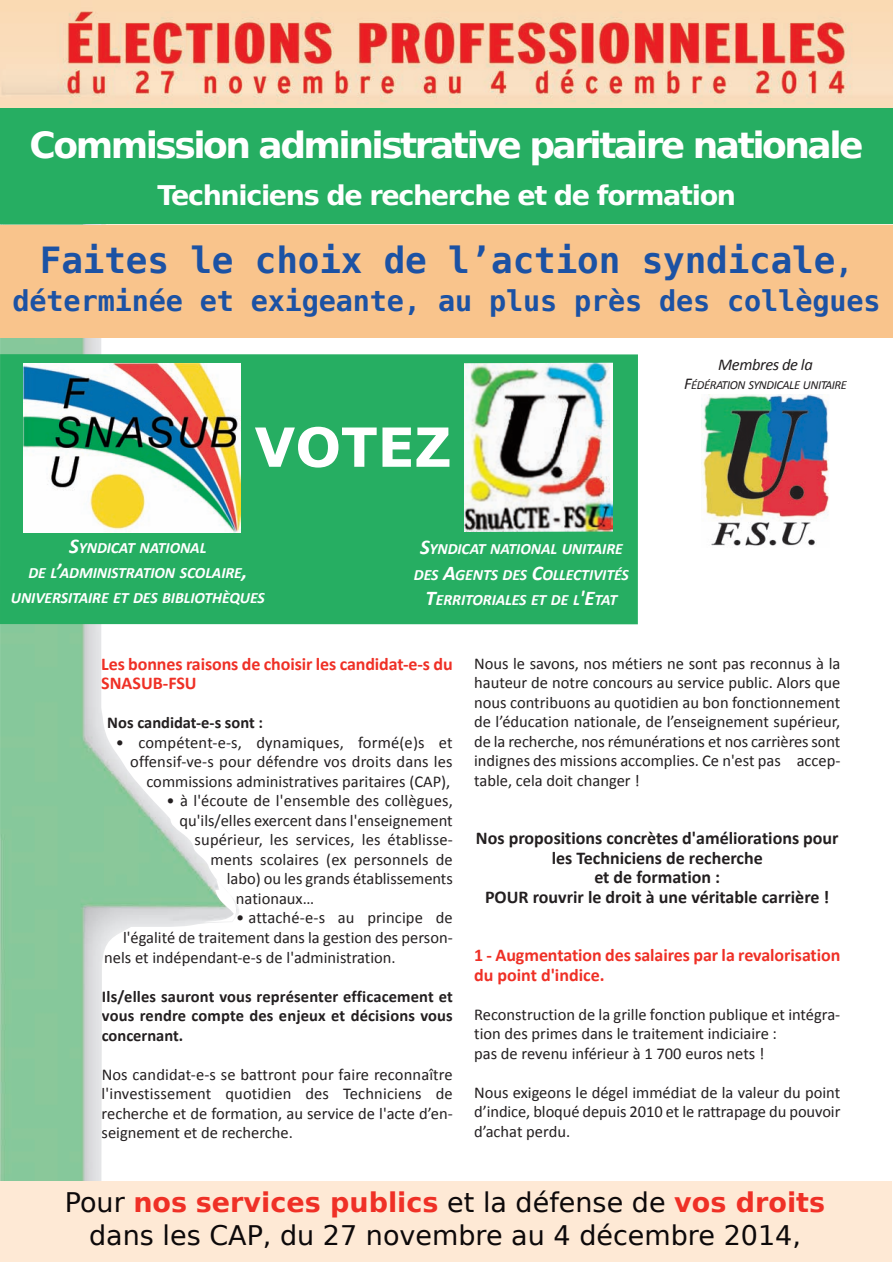
<style>
.page{position:relative;width:893px;height:1263px;background:#fff}
.page>*{position:absolute;margin:0;border:0;box-sizing:border-box;transform-origin:0 0}
.t1{font:700 54px "Verdana";letter-spacing:-.005em;color:#fff}
.t2{font:700 36px "DejaVu Sans";letter-spacing:-.07em;color:#fff}
.t3{font:700 36px "DejaVu Sans Mono";letter-spacing:-.005em;color:#1c52a4}
.t4{font:700 28.5px "DejaVu Sans Mono";letter-spacing:-.005em;color:#1c52a4}
.t5{font:27px/32.4px "DejaVu Sans";color:#0d090a;text-align:center}
.t6{font:700 27px "DejaVu Sans";letter-spacing:-.05em;color:#fff}
.t7{font:700 18px/19.5px "Calibri";color:#231f20;text-align:center}
.t8{font:700 18px/19.5px "Calibri";letter-spacing:-.005em;color:#ef3026}
.t9{font:16.5px/19.5px "Calibri";color:#231f20;text-align:justify}
.t10{font:700 16.5px/19.5px "Calibri";letter-spacing:.005em;color:#231f20;text-align:justify}
.t11{font:italic 16.5px "Calibri";letter-spacing:-.025em;color:#231f20}
.t12{font:italic 700 15.75px/25.2px "Calibri";letter-spacing:-.005em;color:#fff;text-align:center}
.t13{font:italic 12.3px "Calibri";letter-spacing:-.035em;color:#231f20}
.s1{font-size:30px}
.s2{font-size:21px}
.s3{font-size:16.5px}
.s4{font-weight:700;color:#ef3026}
</style>
<div class="page">
<img style="left:0;top:0;width:893px;height:225px">
<img style="left:0;top:224px;width:240px;height:957px">
<div style="left:0;top:1181px;width:891px;height:81px;background:#fee9d5"></div>
<div style="left:0;top:109px;width:893px;height:80px;background:#26ae62"></div>
<img style="left:703px;top:394px;width:126px;height:152px">
<div style="left:0;top:354px;width:638px;height:270px;background:#26ae62"></div>
<img style="left:23px;top:364px;width:218px;height:168px">
<img style="left:464px;top:363px;width:149px;height:169px">
<div style="left:0;top:225px;width:893px;height:113px;background:#f9c48c"></div>
<div style="left:0;top:173px;width:893px;height:51px;background:#26ae62"></div>
<h2 class="t2" style="left:30px;top:125px;width:835px">Commission administrative paritaire nationale</h2>
<h3 class="t6" style="left:158px;top:180px;width:580px">Techniciens de recherche et de formation</h3>
<h2 class="t3" style="left:40px;top:240px;width:815px">Faites le choix de l’action syndicale<span class="s1">,</span></h2>
<h3 class="t4" style="left:13px;top:284px;width:869px">déterminée et exigeante, au plus près des collègues</h3>
<h1 class="t1" style="left:254px;top:412px;width:199px">VOTEZ</h1>
<p class="t12" style="left:11px;top:536px;width:255px"><span class="s2">S</span>YNDICAT NATIONAL<br>DE L<span class="s2">’</span>ADMINISTRATION SCOLAIRE<span class="s2">,<br></span>UNIVERSITAIRE ET DES BIBLIOTHÈQUES</p>
<p class="t12" style="left:414px;top:538px;width:216px"><span class="s2">S</span>YNDICAT NATIONAL UNITAIRE<br>DES <span class="s2">A</span>GENTS DES <span class="s2">C</span>OLLECTIVITÉS<br><span class="s2">T</span>ERRITORIALES ET DE L<span class="s2">'E</span>TAT</p>
<p class="t11" style="left:718px;top:357px;width:96px">MEMBRES DE LA</p>
<p class="t13" style="left:684px;top:380px;width:164px"><span class="s3">F</span>ÉDÉRATION SYNDICALE UNITAIRE</p>
<p class="t8" style="left:101px;top:656px;width:353px">Les bonnes raisons de choisir les candidat-e-s du<br>SNASUB-FSU</p>
<p class="t10" style="left:107px;top:714px;width:157px">Nos candidat-e-s sont :</p>
<p class="t9" style="left:116px;top:734px;width:338px;text-align:right">• compétent-e-s, dynamiques, formé(e)s et offensif-ve-s pour défendre vos droits dans les commissions administratives paritaires (CAP),</p>
<p class="t9" style="left:166px;top:792px;width:288px">• à l'écoute de l'ensemble des collègues,</p>
<p class="t9" style="left:180px;top:812px;width:275px">qu'ils/elles exercent dans l'enseignement</p>
<p class="t9" style="left:195px;top:831px;width:260px">supérieur, les services, les établisse-</p>
<p class="t9" style="left:210px;top:851px;width:244px">ments scolaires (ex personnels de</p>
<p class="t9" style="left:227px;top:870px;width:227px">labo) ou les grands établissements</p>
<p class="t9" style="left:236px;top:890px;width:80px">nationaux…</p>
<p class="t9" style="left:236px;top:909px;width:218px">• attaché-e-s au principe de</p>
<p class="t9" style="left:123px;top:929px;width:331px">l'égalité de traitement dans la gestion des person-</p>
<p class="t9" style="left:104px;top:949px;width:293px">nels et indépendant-e-s de l'administration.</p>
<p class="t10" style="left:102px;top:988px;width:353px">Ils/elles sauront vous représenter efficacement et vous rendre compte des enjeux et décisions vous concernant.</p>
<p class="t9" style="left:102px;top:1066px;width:353px">Nos candidat-e-s se battront pour faire reconnaître l'investissement quotidien des Techniciens de recherche et de formation, au service de l'acte d’en&shy;seignement et de recherche.</p>
<p class="t9" style="left:474px;top:655px;width:368px">Nous le savons, nos métiers ne sont pas reconnus à la hauteur de notre concours au service public. Alors que nous contribuons au quotidien au bon fonctionnement de l’éducation nationale, de l’enseignement supérieur, de la recherche, nos rémunérations et nos carrières sont indignes des missions accomplies. Ce n'est pas accep&shy;table, cela doit changer !</p>
<p class="t7" style="left:476px;top:830px;width:364px">Nos propositions concrètes d'améliorations pour les Techniciens de recherche<br>et de formation :<br>POUR rouvrir le droit à une véritable carrière !</p>
<p class="t8" style="left:474px;top:947px;width:368px">1 - Augmentation des salaires par la revalorisation du point d'indice.</p>
<p class="t9" style="left:474px;top:1006px;width:368px;text-align:left">Reconstruction de la grille fonction publique et intégra&shy;tion des primes dans le traitement indiciaire :<br>pas de revenu inférieur à 1 700 euros nets !</p>
<p class="t9" style="left:474px;top:1084px;width:368px">Nous exigeons le dégel immédiat de la valeur du point d’indice, bloqué depuis 2010 et le rattrapage du pouvoir d’achat perdu.</p>
<h3 class="t5" style="left:65px;top:1187px;width:762px">Pour <span class="s4">nos services publics</span> et la défense de <span class="s4">vos droits </span>dans les CAP, du 27 novembre au 4 décembre 2014,</h3>
</div>
